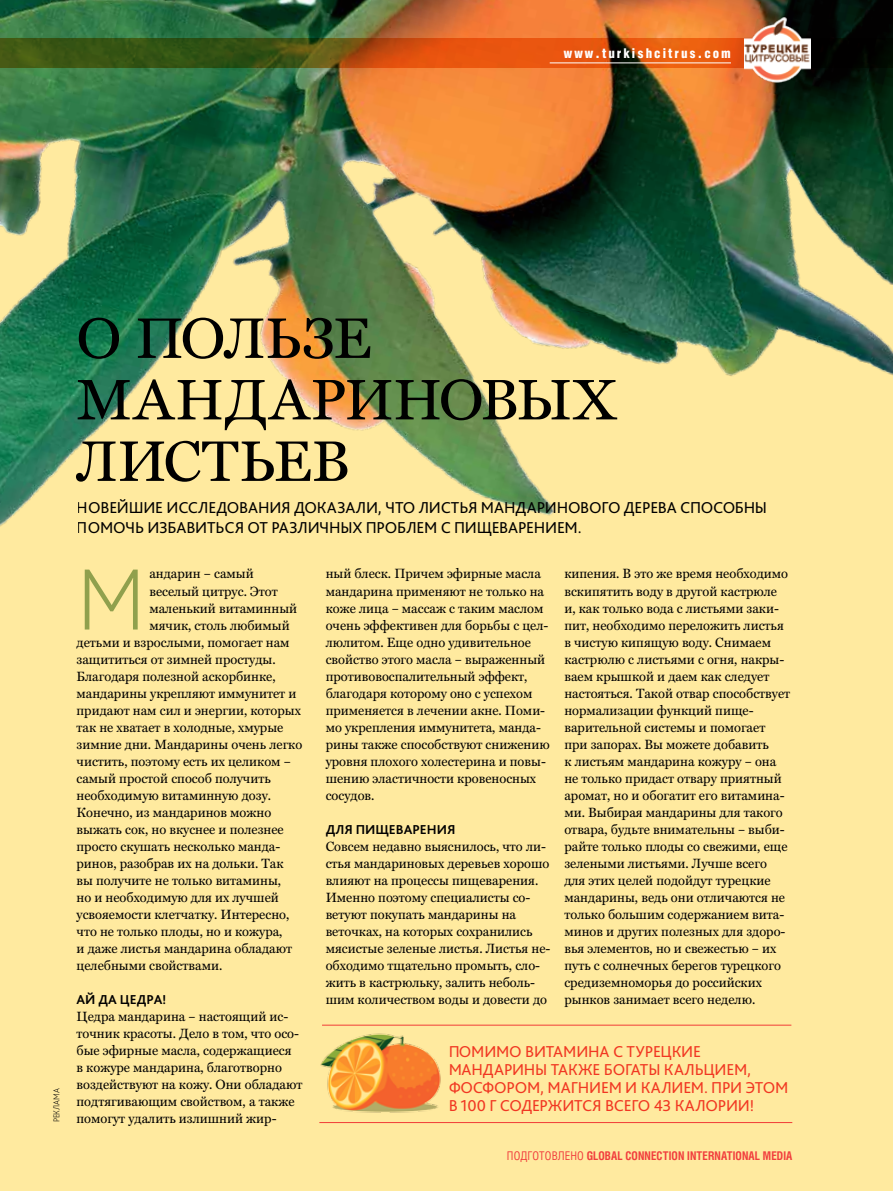
<style>
.page{position:relative;width:893px;height:1191px;background:#fff}
.page>*{position:absolute;margin:0;border:0;box-sizing:border-box;transform-origin:0 0}
.t1{font:200 90.9px "Bliss Pro";color:#90a04d}
.t2{font:57.6px/61.5px "NGT Miller";letter-spacing:-.015em;color:#000}
.t3{font:16.5px/19.5px "Bliss Pro";letter-spacing:-.01em;color:#000}
.t4{font:16.5px/18px "Bliss Pro";letter-spacing:-.01em;color:#f13d37}
.t5{font:13.5px/17px "NGT Miller";color:#000}
.t6{font:700 13.5px "Bliss Pro";color:#000}
.t7{font:900 13.5px "Helios Cond";letter-spacing:.15em;color:#fff}
.t8{font:700 12px "Helios Cond";letter-spacing:.01em;color:#f13d3d;scale:.95 1}
.t9{font:200 9px "Bliss Pro";letter-spacing:-.005em;color:#000;scale:.94 1}
.s1{font-weight:400}
</style>
<div class="page">
<img style="left:0;top:0;width:893px;height:1179px">
<svg style="left:0;top:38px;width:893px;height:30px;background:#7f4b10"></svg>
<hr style="left:550px;top:63px;width:181px;height:1px;background:#fff">
<img style="left:744px;top:17px;width:66px;height:65px">
<hr style="left:319px;top:1122px;width:473px;height:1px;background:#f13d37">
<hr style="left:322px;top:1024px;width:469px;height:1px;background:#f13d37">
<img style="left:320px;top:1017px;width:122px;height:103px">
<p class="t7" style="left:564px;top:46px;width:169px">www.turkishcitrus.com</p>
<p class="t9" style="left:51px;top:1122px;width:37px;rotate:-90deg">РЕКЛАМА</p>
<h2 class="t2" style="left:77px;top:306px;width:542px">О ПОЛЬЗЕ<br>МАНДАРИНОВЫХ<br>ЛИСТЬЕВ</h2>
<p class="t3" style="left:77px;top:498px;width:692px">НОВЕЙШИЕ ИССЛЕДОВАНИЯ ДОКАЗАЛИ, ЧТО ЛИСТЬЯ МАНДАРИНОВОГО ДЕРЕВА СПОСОБНЫ<br>ПОМОЧЬ ИЗБАВИТЬСЯ ОТ РАЗЛИЧНЫХ ПРОБЛЕМ С ПИЩЕВАРЕНИЕМ.</p>
<h1 class="t1" style="left:77px;top:543px;width:71px">М</h1>
<p class="t5" style="left:149px;top:565px;width:106px">андарин – самый</p>
<p class="t5" style="left:149px;top:582px;width:130px">веселый цитрус. Этот</p>
<p class="t5" style="left:149px;top:599px;width:149px">маленький витаминный</p>
<p class="t5" style="left:149px;top:616px;width:142px">мячик, столь любимый</p>
<p class="t5" style="left:77px;top:633px;width:215px">детьми и взрослыми, помогает нам</p>
<p class="t5" style="left:77px;top:650px;width:201px">защититься от зимней простуды.</p>
<p class="t5" style="left:77px;top:667px;width:201px">Благодаря полезной аскорбинке,</p>
<p class="t5" style="left:77px;top:684px;width:221px">мандарины укрепляют иммунитет и</p>
<p class="t5" style="left:77px;top:701px;width:226px">придают нам сил и энергии, которых</p>
<p class="t5" style="left:77px;top:718px;width:208px">так не хватает в холодные, хмурые</p>
<p class="t5" style="left:77px;top:735px;width:227px">зимние дни. Мандарины очень легко</p>
<p class="t5" style="left:77px;top:752px;width:216px">чистить, поэтому есть их целиком –</p>
<p class="t5" style="left:77px;top:769px;width:196px">самый простой способ получить</p>
<p class="t5" style="left:77px;top:786px;width:196px">необходимую витаминную дозу.</p>
<p class="t5" style="left:77px;top:803px;width:196px">Конечно, из мандаринов можно</p>
<p class="t5" style="left:77px;top:820px;width:209px">выжать сок, но вкуснее и полезнее</p>
<p class="t5" style="left:77px;top:837px;width:205px">просто скушать несколько манда-</p>
<p class="t5" style="left:77px;top:854px;width:209px">ринов, разобрав их на дольки. Так</p>
<p class="t5" style="left:77px;top:871px;width:206px">вы получите не только витамины,</p>
<p class="t5" style="left:77px;top:888px;width:204px">но и необходимую для их лучшей</p>
<p class="t5" style="left:77px;top:905px;width:214px">усвояемости клетчатку. Интересно,</p>
<p class="t5" style="left:77px;top:922px;width:208px">что не только плоды, но и кожура,</p>
<p class="t5" style="left:77px;top:939px;width:217px">и даже листья мандарина обладают</p>
<p class="t5" style="left:77px;top:956px;width:147px">целебными свойствами.</p>
<p class="t6" style="left:77px;top:991px;width:91px">АЙ ДА ЦЕДРА!</p>
<p class="t5" style="left:77px;top:1007px;width:227px">Цедра мандарина – настоящий ис&shy;точник красоты. Дело в том, что осо&shy;бые эфирные масла, содержащиеся<br>в кожуре мандарина, благотворно воздействуют на кожу. Они обладают подтягивающим свойством, а также помогут удалить излишний жир-</p>
<p class="t5" style="left:326px;top:565px;width:225px">ный блеск. Причем эфирные масла мандарина применяют не только на коже лица – массаж с таким маслом очень эффективен для борьбы с цел&shy;люлитом. Еще одно удивительное свойство этого масла – выраженный противовоспалительный эффект, благодаря которому оно с успехом применяется в лечении акне. Поми&shy;мо укрепления иммунитета, манда&shy;рины также способствуют снижению уровня плохого холестерина и повы&shy;шению эластичности кровеносных сосудов.</p>
<p class="t6" style="left:326px;top:821px;width:131px">ДЛЯ ПИЩЕВАРЕНИЯ</p>
<p class="t5" style="left:326px;top:837px;width:226px">Совсем недавно выяснилось, что ли&shy;стья мандариновых деревьев хорошо влияют на процессы пищеварения.<br>Именно поэтому специалисты со&shy;ветуют покупать мандарины на веточках, на которых сохранились мясистые зеленые листья. Листья не&shy;обходимо тщательно промыть, сло&shy;жить в кастрюльку, залить неболь&shy;шим количеством воды и довести до</p>
<p class="t5" style="left:564px;top:565px;width:227px">кипения. В это же время необходимо вскипятить воду в другой кастрюле и, как только вода с листьями заки&shy;пит, необходимо переложить листья в чистую кипящую воду. Снимаем кастрюлю с листьями с огня, накры&shy;ваем крышкой и даем как следует настояться. Такой отвар способствует нормализации функций пище&shy;варительной системы и помогает при запорах. Вы можете добавить<br>к листьям мандарина кожуру – она не только придаст отвару приятный аромат, но и обогатит его витамина&shy;ми. Выбирая мандарины для такого отвара, будьте внимательны – выби&shy;райте только плоды со свежими, еще зелеными листьями. Лучше всего для этих целей подойдут турецкие мандарины, ведь они отличаются не только большим содержанием вита&shy;минов и других полезных для здоро&shy;вья элементов, но и свежестью – их путь с солнечных берегов турецкого средиземноморья до российских рынков занимает всего неделю.</p>
<p class="t4" style="left:448px;top:1041px;width:342px">ПОМИМО ВИТАМИНА С ТУРЕЦКИЕ МАНДАРИНЫ ТАКЖЕ БОГАТЫ КАЛЬЦИЕМ, ФОСФОРОМ, МАГНИЕМ И КАЛИЕМ. ПРИ ЭТОМ В 100 Г СОДЕРЖИТСЯ ВСЕГО 43 КАЛОРИИ!</p>
<p class="t8" style="left:507px;top:1147px;width:302px"><span class="s1">ПОДГОТОВЛЕНО</span> GLOBAL CONNECTION INTERNATIONAL MEDIA</p>
</div>
